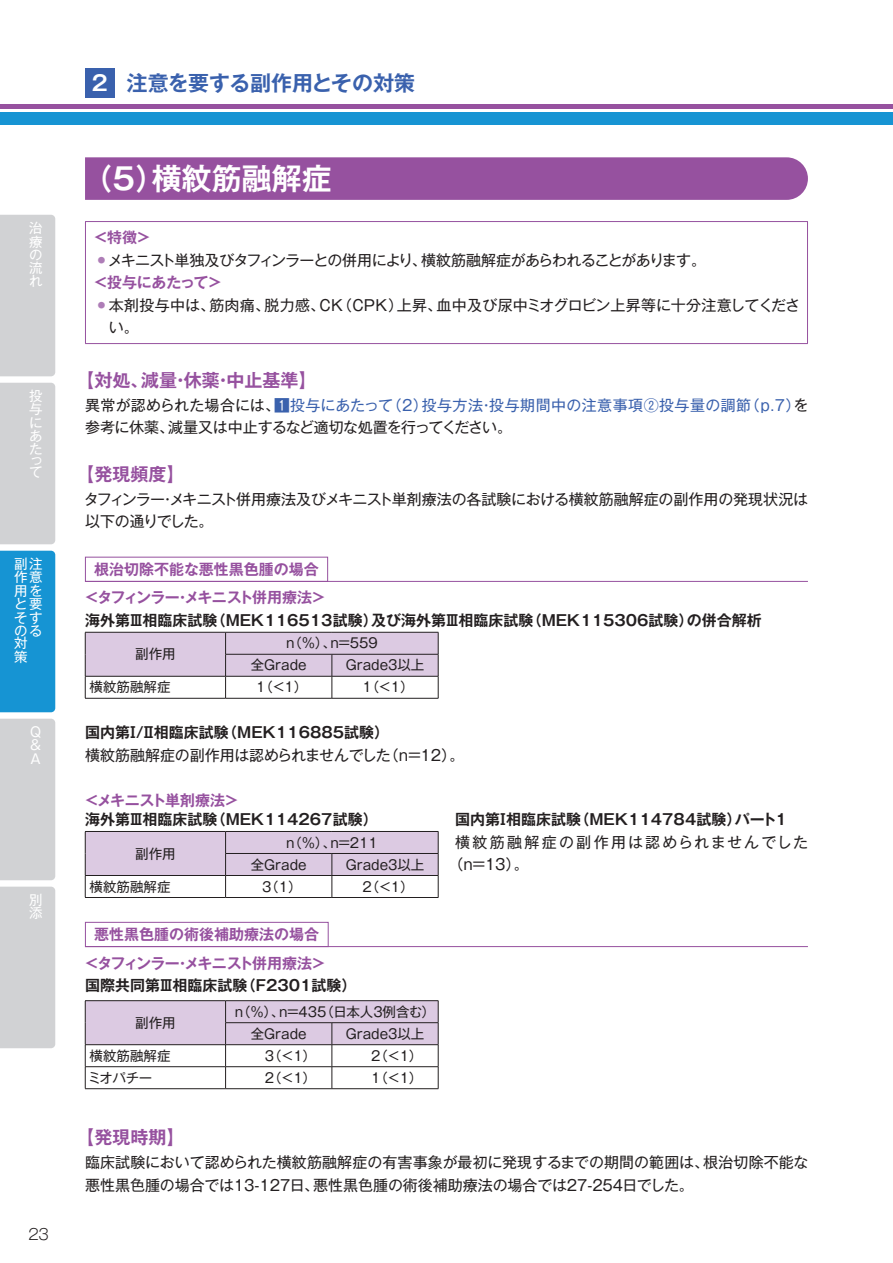
<style>
.page{position:relative;width:893px;height:1263px;background:#fff}
.page>*{position:absolute;margin:0;border:0;box-sizing:border-box;transform-origin:0 0}
.t1{font:700 30px "Gothic MB101 Pro De";color:#fff}
.t2{font:700 21px "Gothic MB101 Pro De";color:#3a61ad}
.t3{font:700 18px "Gothic MB101 Pro De";color:#96519f}
.t4{font:15px/22.5px "Gothic MB101 Pro";color:#231f20}
.t5{font:700 15px "Gothic MB101 Pro De";color:#231f20}
.t6{font:700 15px/28.5px "Gothic MB101 Pro De";color:#96519f;text-align:center}
.t7{font:15px/22.5px "Gothic MB101 Pro";letter-spacing:.02em;color:#231f20}
.t8{font:15px "Gothic MB101 Pro";letter-spacing:-.06em;color:#231f20}
.t9{font:15px/22.5px "Gothic MB101 Pro";letter-spacing:.15em;color:#231f20}
.t10{font:700 15px "Gothic MB101 Pro De";letter-spacing:-.025em;color:#96519f}
.t11{font:300 15px "Gothic MB101 Pro";color:#231f20}
.t12{font:13.5px/22px "Gothic MB101 Pro";color:#231f20}
.t13{font:13.5px/13.4px "Gothic MB101 Pro";color:#fff;text-align:justify}
.s1{color:#fff}
.s2{color:#3a61ad}
</style>
<div class="page">
<div style="left:0;top:112px;width:893px;height:12px;background:#1694d3"></div>
<hr style="left:0;top:104px;width:893px;height:4px;background:#96519f">
<div style="left:0;top:215px;width:55px;height:161px;background:#d1d2d4"></div>
<div style="left:0;top:719px;width:55px;height:161px;background:#d1d2d4"></div>
<div style="left:0;top:551px;width:55px;height:161px;background:#1694d3"></div>
<div style="left:0;top:383px;width:55px;height:161px;background:#d1d2d4"></div>
<div style="left:0;top:887px;width:55px;height:161px;background:#d1d2d4"></div>
<div style="left:85px;top:68px;width:30px;height:30px;background:#3a61ad"></div>
<div style="left:85px;top:157px;width:723px;height:43px;background:#96519f"></div>
<hr style="left:85px;top:221px;width:723px;height:1px;background:#96519f">
<hr style="left:85px;top:222px;width:1px;height:121px;background:#96519f">
<hr style="left:807px;top:222px;width:1px;height:121px;background:#96519f">
<hr style="left:85px;top:343px;width:723px;height:1px;background:#96519f">
<hr style="left:85px;top:581px;width:723px;height:1px;background:#96519f">
<div style="left:85px;top:557px;width:243px;height:25px;border:1px solid #96519f"></div>
<svg style="left:85px;top:632px;width:354px;height:66px"></svg>
<hr style="left:85px;top:698px;width:141px;height:1px;background:#231f20">
<hr style="left:226px;top:698px;width:106px;height:1px;background:#231f20">
<hr style="left:332px;top:698px;width:106px;height:1px;background:#231f20">
<svg style="left:85px;top:831px;width:354px;height:66px"></svg>
<hr style="left:85px;top:897px;width:141px;height:1px;background:#231f20">
<hr style="left:226px;top:897px;width:106px;height:1px;background:#231f20">
<hr style="left:332px;top:897px;width:106px;height:1px;background:#231f20">
<hr style="left:85px;top:946px;width:723px;height:1px;background:#96519f">
<div style="left:85px;top:922px;width:244px;height:25px;border:1px solid #96519f"></div>
<hr style="left:85px;top:1000px;width:141px;height:1px;background:#231f20">
<hr style="left:226px;top:1000px;width:106px;height:1px;background:#231f20">
<hr style="left:332px;top:1000px;width:106px;height:1px;background:#231f20">
<svg style="left:85px;top:1001px;width:354px;height:87px"></svg>
<hr style="left:85px;top:1088px;width:141px;height:1px;background:#231f20">
<hr style="left:226px;top:1088px;width:106px;height:1px;background:#231f20">
<hr style="left:332px;top:1088px;width:106px;height:1px;background:#231f20">
<p class="t13" style="left:29px;top:219px;width:15px">治療の流れ</p>
<p class="t13" style="left:29px;top:387px;width:15px">投与にあた</p>
<p class="t13" style="left:29px;top:453px;width:14px;line-height:11.4px">って</p>
<p class="t13" style="left:14px;top:555px;width:29px;text-align:left">副注作意用をと要そすのる対策</p>
<p class="t13" style="left:30px;top:723px;width:12px">Q &amp; A</p>
<p class="t13" style="left:29px;top:891px;width:15px">別添</p>
<p class="t11" style="left:28px;top:1222px;width:22px">23</p>
<h2 class="t2" style="left:92px;top:65px;width:325px"><span class="s1">2</span> 注意を要する副作用とその対策</h2>
<h1 class="t1" style="left:82px;top:154px;width:251px">（5）横紋筋融解症</h1>
<p class="t6" style="left:93px;top:221px;width:60px">＜特徴＞</p>
<p class="t8" style="left:98px;top:248px;width:610px"><sup>●</sup> メキニスト単独及びタフィンラーとの併用により、横紋筋融解症があらわれることがあります。</p>
<p class="t6" style="left:93px;top:266px;width:131px">＜投与にあたって＞</p>
<p class="t7" style="left:109px;top:292px;width:693px;text-indent:-11px"><sup>●</sup> 本剤投与中は、筋肉痛、脱力感、CK（CPK）上昇、血中及び尿中ミオグロビン上昇等に十分注意してください。</p>
<p class="t3" style="left:76px;top:365px;width:242px">【対処、減量・休薬・中止基準】</p>
<p class="t4" style="left:85px;top:392px;width:725px">異常が認められた場合には、<span class="s2">1投与にあたって（2）投与方法・投与期間中の注意事項②投与量の調節（p.7）</span>を参考に休薬、減量又は中止するなど適切な処置を行ってください。</p>
<p class="t3" style="left:76px;top:459px;width:110px">【発現頻度】</p>
<p class="t4" style="left:84px;top:486px;width:726px">タフィンラー・メキニスト併用療法及びメキニスト単剤療法の各試験における横紋筋融解症の副作用の発現状況は以下の通りでした。</p>
<p class="t6" style="left:84px;top:553px;width:244px">根治切除不能な悪性黒色腫の場合＜タフィンラー・メキニスト併用療法＞</p>
<p class="t5" style="left:85px;top:608px;width:678px">海外第Ⅲ相臨床試験（MEK116513試験）及び海外第Ⅲ相臨床試験（MEK115306試験）の併合解析</p>
<p class="t12" style="left:135px;top:641px;width:42px">副作用</p>
<p class="t12" style="left:251px;top:630px;width:128px;text-indent:35px">n（%）、n=559全Grade</p>
<p class="t12" style="left:346px;top:652px;width:80px">Grade3以上</p>
<p class="t12" style="left:90px;top:674px;width:82px">横紋筋融解症</p>
<p class="t12" style="left:256px;top:674px;width:53px">1（＜1）</p>
<p class="t12" style="left:362px;top:674px;width:53px">1（＜1）</p>
<p class="t5" style="left:85px;top:720px;width:306px">国内第Ⅰ/Ⅱ相臨床試験（MEK116885試験）</p>
<p class="t4" style="left:85px;top:742px;width:381px">横紋筋融解症の副作用は認められませんでした（n=12）。</p>
<p class="t10" style="left:84px;top:788px;width:156px">＜メキニスト単剤療法＞</p>
<p class="t5" style="left:85px;top:807px;width:294px">海外第Ⅲ相臨床試験（MEK114267試験）</p>
<p class="t12" style="left:135px;top:840px;width:42px">副作用</p>
<p class="t12" style="left:251px;top:829px;width:128px;text-indent:35px">n（%）、n=211全Grade</p>
<p class="t5" style="left:455px;top:807px;width:333px">国内第Ⅰ相臨床試験（MEK114784試験）パート1</p>
<p class="t9" style="left:448px;top:829px;width:361px;text-indent:7px">横紋筋融解症の副作用は認められませんでした（n=13）。</p>
<p class="t12" style="left:346px;top:851px;width:80px">Grade3以上</p>
<p class="t12" style="left:90px;top:873px;width:82px">横紋筋融解症</p>
<p class="t12" style="left:262px;top:873px;width:41px">3（1）</p>
<p class="t12" style="left:362px;top:873px;width:53px">2（＜1）</p>
<p class="t6" style="left:84px;top:918px;width:244px">悪性黒色腫の術後補助療法の場合＜タフィンラー・メキニスト併用療法＞</p>
<p class="t5" style="left:85px;top:973px;width:273px">国際共同第Ⅲ相臨床試験（F2301試験）</p>
<p class="t12" style="left:135px;top:1010px;width:42px">副作用</p>
<p class="t12" style="left:251px;top:999px;width:186px;text-indent:-16px">n（%）、n=435（日本人3例含む）全Grade</p>
<p class="t12" style="left:346px;top:1021px;width:80px">Grade3以上</p>
<p class="t12" style="left:90px;top:1043px;width:82px">横紋筋融解症</p>
<p class="t12" style="left:265px;top:1043px;width:53px">3（＜1）</p>
<p class="t12" style="left:371px;top:1043px;width:53px">2（＜1）</p>
<p class="t12" style="left:88px;top:1065px;width:66px">ミオパチー</p>
<p class="t12" style="left:265px;top:1065px;width:53px">2（＜1）</p>
<p class="t12" style="left:371px;top:1065px;width:53px">1（＜1）</p>
<p class="t3" style="left:76px;top:1122px;width:110px">【発現時期】</p>
<p class="t4" style="left:85px;top:1149px;width:725px">臨床試験において認められた横紋筋融解症の有害事象が最初に発現するまでの期間の範囲は、根治切除不能な悪性黒色腫の場合では13-127日、悪性黒色腫の術後補助療法の場合では27-254日でした。</p>
</div>
